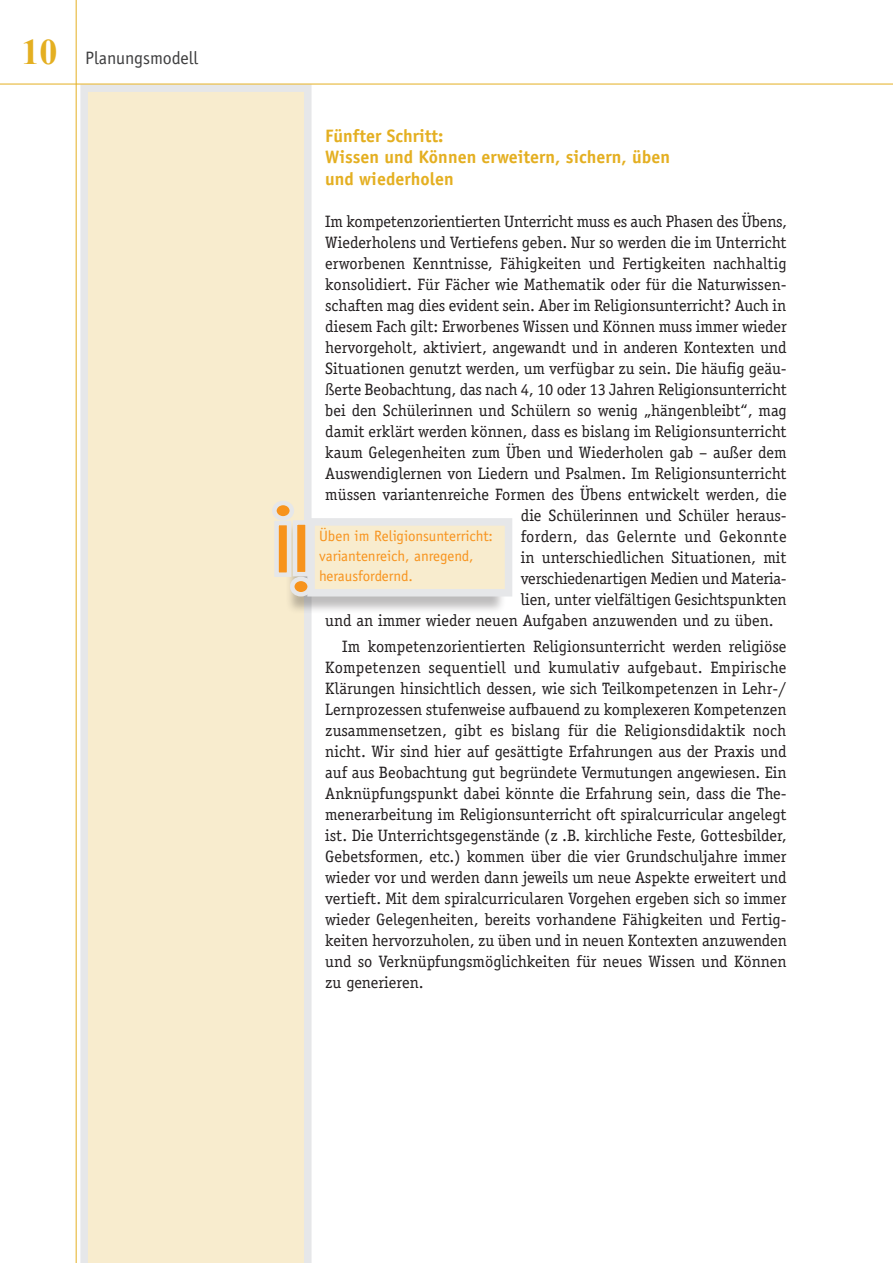
<style>
.page{position:relative;width:893px;height:1263px;background:#fff}
.page>*{position:absolute;margin:0;border:0;box-sizing:border-box;transform-origin:0 0}
.t1{font:700 18px/21.6px "Officina Sans";color:#e4af21}
.t2{font:18px "Officina Sans";color:#3e3e3f}
.t3{font:16.5px/21px "Officina Serif";color:#231f20;text-align:justify}
.t4{font:16.5px "Officina Serif";letter-spacing:.02em;color:#231f20}
.t5{font:15px/19.8px "Officina Sans";color:#f7931d}
.s1{font-family:"Times New Roman";font-weight:700;font-size:36px;color:#e4af21}
</style>
<div class="page">
<svg style="left:80px;top:85px;width:232px;height:1178px;background:#f6ebd0"></svg>
<div style="left:285px;top:520px;width:222px;height:95px;background:#231f20;opacity:.3"></div>
<div style="left:311px;top:522px;width:198px;height:71px;background:#f8ecce"></div>
<div style="left:307px;top:518px;width:205px;height:78px;border:8px solid #e6e7e9"></div>
<div style="left:293px;top:520px;width:17px;height:56px;background:#f7931d;border:4px solid #e6e7e9"></div>
<svg style="left:292px;top:579px;width:18px;height:15px"></svg>
<div style="left:290px;top:577px;width:22px;height:19px;border:4px solid #e6e7e9;border-radius:50%"></div>
<div style="left:274px;top:521px;width:17px;height:56px;background:#f7931d;border:4px solid #e6e7e9"></div>
<svg style="left:274px;top:503px;width:18px;height:15px"></svg>
<div style="left:272px;top:501px;width:22px;height:20px;border:4px solid #e6e7e9;border-radius:50%"></div>
<hr style="left:0;top:84px;width:893px;height:1px;background:#e4af21">
<hr style="left:76px;top:0;width:1px;height:1263px;background:#e4af21">
<p class="t2" style="left:22px;top:48px;width:178px"><span class="s1">10</span> Planungsmodell</p>
<p class="t1" style="left:325px;top:125px;width:346px">Fünfter Schritt:<br>Wissen und Können erweitern, sichern, üben und wiederholen</p>
<p class="t3" style="left:325px;top:211px;width:463px">Im kompetenzorientierten Unterricht muss es auch Phasen des Übens,</p>
<p class="t3" style="left:325px;top:232px;width:463px">Wiederholens und Vertiefens geben. Nur so werden die im Unterricht</p>
<p class="t3" style="left:325px;top:253px;width:463px">erworbenen Kenntnisse, Fähigkeiten und Fertigkeiten nachhaltig</p>
<p class="t3" style="left:325px;top:274px;width:463px">konsolidiert. Für Fächer wie Mathematik oder für die Naturwissen-</p>
<p class="t3" style="left:325px;top:295px;width:462px">schaften mag dies evident sein. Aber im Religionsunterricht? Auch in</p>
<p class="t3" style="left:325px;top:316px;width:463px">diesem Fach gilt: Erworbenes Wissen und Können muss immer wieder</p>
<p class="t3" style="left:325px;top:337px;width:463px">hervorgeholt, aktiviert, angewandt und in anderen Kontexten und</p>
<p class="t3" style="left:325px;top:358px;width:463px">Situationen genutzt werden, um verfügbar zu sein. Die häufig geäu-</p>
<p class="t3" style="left:325px;top:379px;width:463px">ßerte Beobachtung, das nach 4, 10 oder 13 Jahren Religionsunterricht</p>
<p class="t3" style="left:325px;top:400px;width:463px">bei den Schülerinnen und Schülern so wenig „hängenbleibt“, mag</p>
<p class="t3" style="left:325px;top:421px;width:463px">damit erklärt werden können, dass es bislang im Religionsunterricht</p>
<p class="t3" style="left:325px;top:442px;width:463px">kaum Gelegenheiten zum Üben und Wiederholen gab – außer dem</p>
<p class="t3" style="left:325px;top:463px;width:463px">Auswendiglernen von Liedern und Psalmen. Im Religionsunterricht</p>
<p class="t3" style="left:325px;top:484px;width:463px">müssen variantenreiche Formen des Übens entwickelt werden, die</p>
<p class="t3" style="left:521px;top:505px;width:267px">die Schülerinnen und Schüler heraus-</p>
<p class="t4" style="left:521px;top:527px;width:267px">fordern, das Gelernte und Gekonnte</p>
<p class="t3" style="left:521px;top:547px;width:267px">in unterschiedlichen Situationen, mit</p>
<p class="t3" style="left:521px;top:568px;width:267px">verschiedenartigen Medien und Materia-</p>
<p class="t3" style="left:521px;top:589px;width:267px">lien, unter vielfältigen Gesichtspunkten</p>
<p class="t3" style="left:325px;top:610px;width:450px">und an immer wieder neuen Aufgaben anzuwenden und zu üben.</p>
<p class="t3" style="left:325px;top:635px;width:463px;text-indent:17px">Im kompetenzorientierten Religionsunterricht werden religiöse Kompetenzen sequentiell und kumulativ aufgebaut. Empirische Klärungen hinsichtlich dessen, wie sich Teilkompetenzen in Lehr-/ Lernprozessen stufenweise aufbauend zu komplexeren Kompetenzen zusammensetzen, gibt es bislang für die Religionsdidaktik noch nicht. Wir sind hier auf gesättigte Erfahrungen aus der Praxis und auf aus Beobachtung gut begründete Vermutungen angewiesen. Ein Anknüpfungspunkt dabei könnte die Erfahrung sein, dass die The&shy;menerarbeitung im Religionsunterricht oft spiralcurricular angelegt ist. Die Unterrichtsgegenstände (z .B. kirchliche Feste, Gottesbilder, Gebetsformen, etc.) kommen über die vier Grundschuljahre immer wieder vor und werden dann jeweils um neue Aspekte erweitert und vertieft. Mit dem spiralcurricularen Vorgehen ergeben sich so immer wieder Gelegenheiten, bereits vorhandene Fähigkeiten und Fertig&shy;keiten hervorzuholen, zu üben und in neuen Kontexten anzuwenden und so Verknüpfungsmöglichkeiten für neues Wissen und Können zu generieren.</p>
<p class="t5" style="left:319px;top:526px;width:175px">Üben im Religionsunterricht: variantenreich, anregend, herausfordernd.</p>
</div>
